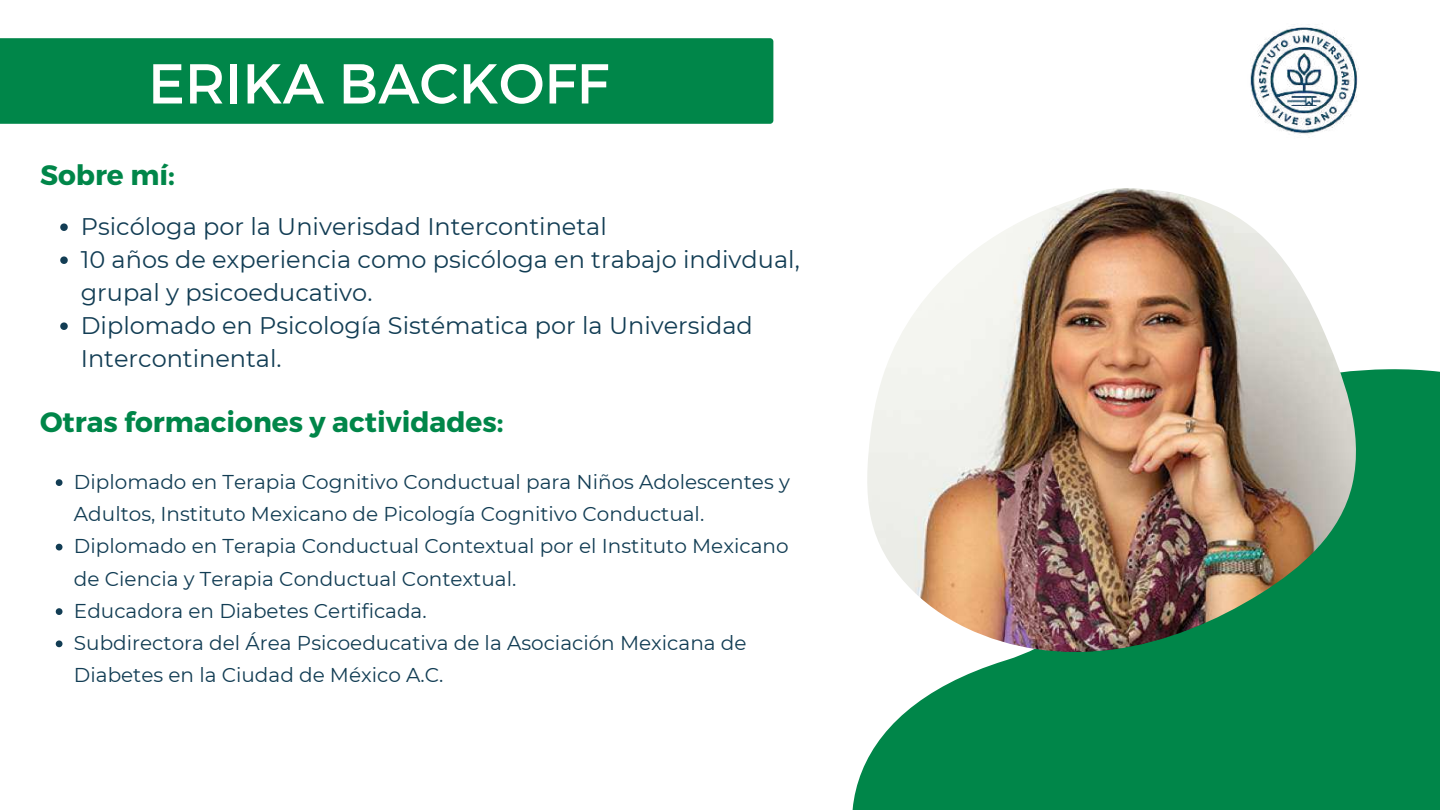
<style>
.page{position:relative;width:1440px;height:810px;background:#fff}
.page>*{position:absolute;margin:0;border:0;box-sizing:border-box;transform-origin:0 0}
.t1{font:56.1px "Montserrat";color:#fffffe}
.t2{font:700 28px "Montserrat";color:#008649}
.t3{font:24px/33px "Montserrat";color:#123d54}
.t4{font:20px/32.3px "Montserrat";color:#123d54}
</style>
<div class="page">
<svg style="left:852px;top:369px;width:588px;height:441px;background:#1a925b"></svg>
<img style="left:867px;top:188px;width:489px;height:464px">
<img style="left:1250px;top:26px;width:109px;height:108px">
<div style="left:0;top:38px;width:773px;height:86px;background:#008649"></div>
<svg style="left:60px;top:223px;width:8px;height:8px"></svg>
<svg style="left:60px;top:256px;width:8px;height:8px"></svg>
<svg style="left:60px;top:322px;width:8px;height:8px"></svg>
<svg style="left:56px;top:479px;width:7px;height:7px"></svg>
<svg style="left:56px;top:544px;width:7px;height:6px"></svg>
<svg style="left:56px;top:608px;width:7px;height:7px"></svg>
<svg style="left:56px;top:640px;width:7px;height:7px"></svg>
<h1 class="t1" style="left:148px;top:49px;width:462px">ERIKA BACKOFF</h1>
<h2 class="t2" style="left:40px;top:157px;width:136px">Sobre mí:</h2>
<p class="t3" style="left:81px;top:209px;width:720px">Psicóloga por la Univerisdad Intercontinetal<br>10 años de experiencia como psicóloga en trabajo indivdual, grupal y psicoeducativo.<br>Diplomado en Psicología Sistématica por la Universidad Intercontinental.</p>
<h2 class="t2" style="left:40px;top:405px;width:465px">Otras formaciones y actividades:</h2>
<p class="t4" style="left:74px;top:465px;width:717px">Diplomado en Terapia Cognitivo Conductual para Niños Adolescentes y Adultos, Instituto Mexicano de Picología Cognitivo Conductual.<br>Diplomado en Terapia Conductual Contextual por el Instituto Mexicano de Ciencia y Terapia Conductual Contextual.<br>Educadora en Diabetes Certificada.<br>Subdirectora del Área Psicoeducativa de la Asociación Mexicana de Diabetes en la Ciudad de México A.C.</p>
</div>
